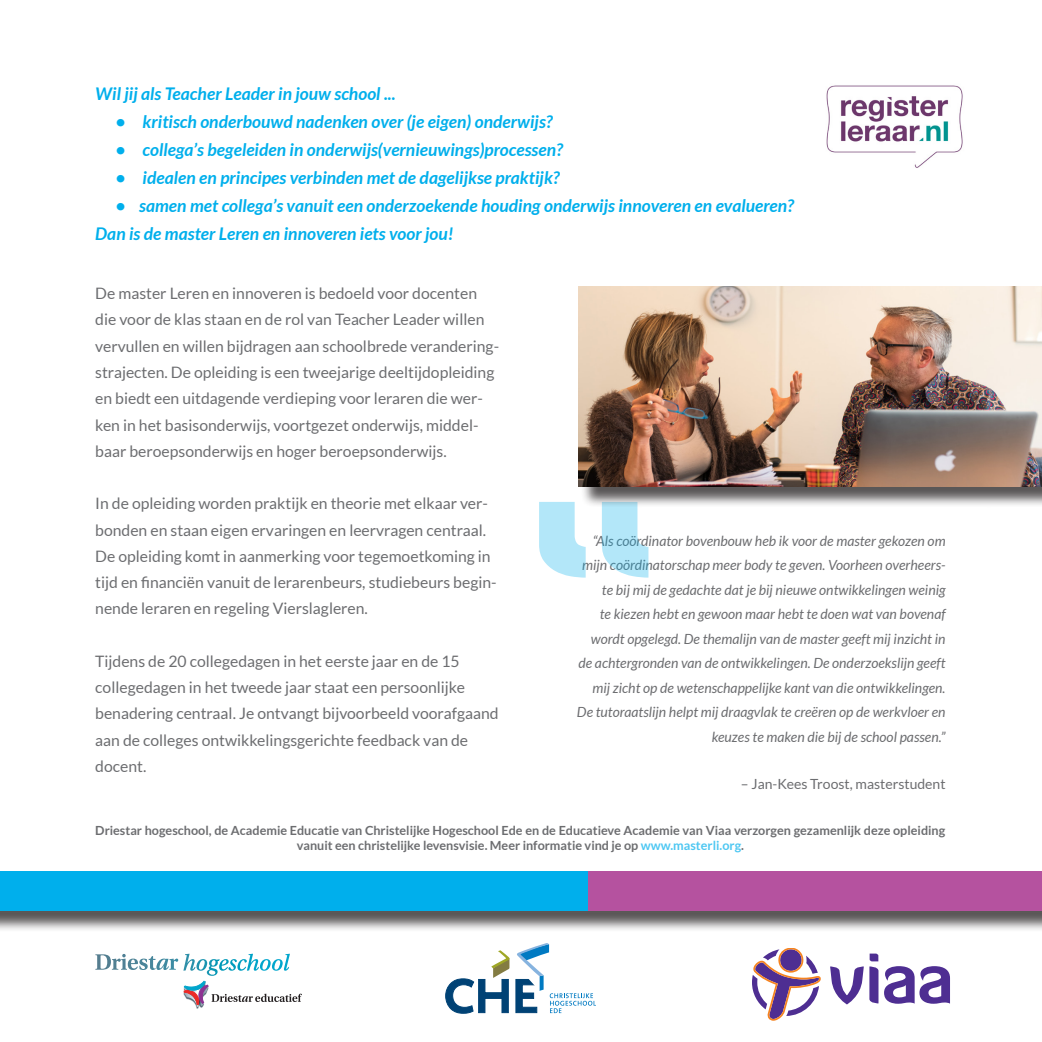
<style>
.page{position:relative;width:1042px;height:1042px;background:#fff}
.page>*{position:absolute;margin:0;border:0;box-sizing:border-box;transform-origin:0 0}
.t1{font:italic 700 17.5px "Lato";color:#00afec}
.t2{font:15.75px/26.2px "Lato";color:#6c6d70}
.t3{font:italic 14px/24.5px "Lato";color:#6c6d70;text-align:right}
.t4{font:14px "Lato";color:#6c6d70}
.t5{font:700 12.6px/15px "Lato";color:#6c6d70;text-align:center}
.s1{color:#4dc7f2}
</style>
<div class="page">
<svg style="left:752px;top:948px;width:69px;height:72px"></svg>
<svg style="left:830px;top:953px;width:48px;height:51px"></svg>
<svg style="left:884px;top:966px;width:66px;height:38px"></svg>
<svg style="left:445px;top:943px;width:151px;height:71px"></svg>
<svg style="left:95px;top:953px;width:207px;height:54px"></svg>
<div style="left:0;top:873px;width:1042px;height:59px;background:#231f20;opacity:.75"></div>
<div style="left:0;top:871px;width:1042px;height:39px;background:#00afec"></div>
<div style="left:588px;top:871px;width:454px;height:39px;background:#b5529f"></div>
<img style="left:826px;top:85px;width:137px;height:83px">
<svg style="left:539px;top:502px;width:109px;height:75px"></svg>
<div style="left:581px;top:289px;width:461px;height:219px;background:#231f20;opacity:.75"></div>
<img style="left:578px;top:286px;width:464px;height:200px">
<p class="t1" style="left:95px;top:84px;width:302px">Wil jij als Teacher Leader in jouw school ...</p>
<p class="t1" style="left:116px;top:112px;width:439px">• kritisch onderbouwd nadenken over (je eigen) onderwijs?</p>
<p class="t1" style="left:116px;top:140px;width:449px">• collega’s begeleiden in onderwijs(vernieuwings)processen?</p>
<p class="t1" style="left:116px;top:168px;width:446px">• idealen en principes verbinden met de dagelijkse praktijk?</p>
<p class="t1" style="left:116px;top:196px;width:680px">• samen met collega’s vanuit een onderzoekende houding onderwijs innoveren en evalueren?</p>
<p class="t1" style="left:95px;top:224px;width:360px">Dan is de master Leren en innoveren iets voor jou!</p>
<p class="t2" style="left:95px;top:280px;width:405px">De master Leren en innoveren is bedoeld voor docenten die voor de klas staan en de rol van Teacher Leader willen vervullen en willen bijdragen aan schoolbrede verandering&shy;strajecten. De opleiding is een tweejarige deeltijdopleiding en biedt een uitdagende verdieping voor leraren die wer&shy;ken in het basisonderwijs, voortgezet onderwijs, middel&shy;baar beroepsonderwijs en hoger beroepsonderwijs.</p>
<p class="t2" style="left:95px;top:490px;width:403px">In de opleiding worden praktijk en theorie met elkaar ver&shy;bonden en staan eigen ervaringen en leervragen centraal.<br>De opleiding komt in aanmerking voor tegemoetkoming in tijd en financiën vanuit de lerarenbeurs, studiebeurs begin&shy;nende leraren en regeling Vierslagleren.</p>
<p class="t2" style="left:95px;top:648px;width:405px">Tijdens de 20 collegedagen in het eerste jaar en de 15 collegedagen in het tweede jaar staat een persoonlijke benadering centraal. Je ontvangt bijvoorbeeld voorafgaand aan de colleges ontwikkelingsgerichte feedback van de docent.</p>
<p class="t3" style="left:577px;top:529px;width:370px">“Als coördinator bovenbouw heb ik voor de master gekozen om mijn coördinatorschap meer body te geven. Voorheen overheers&shy;te bij mij de gedachte dat je bij nieuwe ontwikkelingen weinig<br>te kiezen hebt en gewoon maar hebt te doen wat van bovenaf wordt opgelegd. De themalijn van de master geeft mij inzicht in de achtergronden van de ontwikkelingen. De onderzoekslijn geeft mij zicht op de wetenschappelijke kant van die ontwikkelingen.<br>De tutoraatslijn helpt mij draagvlak te creëren op de werkvloer en keuzes te maken die bij de school passen.”</p>
<p class="t4" style="left:741px;top:776px;width:206px">– Jan-Kees Troost, masterstudent</p>
<p class="t5" style="left:95px;top:823px;width:851px">Driestar hogeschool, de Academie Educatie van Christelijke Hogeschool Ede en de Educatieve Academie van Viaa verzorgen gezamenlijk deze opleiding vanuit een christelijke levensvisie. Meer informatie vind je op <span class="s1">www.masterli.org</span>.</p>
</div>
